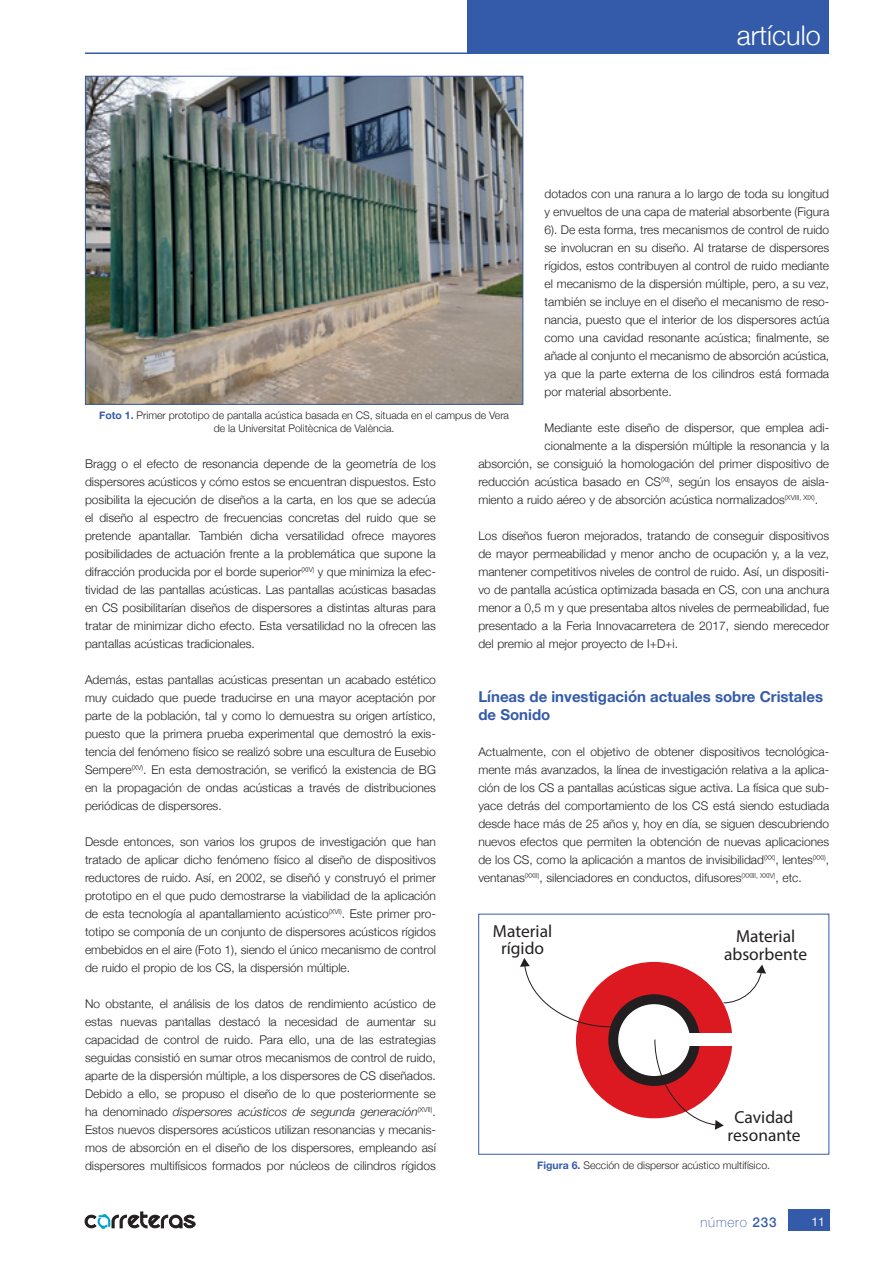
<style>
.page{position:relative;width:893px;height:1263px;background:#fff}
.page>*{position:absolute;margin:0;border:0;box-sizing:border-box;transform-origin:0 0}
.t1{font:300 27px "Helvetica Neue";color:#fff}
.t2{font:17.4px/17.4px "Myriad Pro";color:#231f20;text-align:center}
.LADILLO{font:700 15px/18px "Helvetica Neue";color:#345ba9}
.t3{font:100 13.5px "Helvetica Neue";letter-spacing:.06em;color:#345ba9}
.TEXTO_COMUN_2015{font:300 12px/18px "Helvetica Neue";color:#231f20;text-align:justify}
.t4{font:12px "Helvetica Neue";color:#fff}
.PIE_FOTO_FIG_2015{font:300 10.5px/12.6px "Helvetica Neue";color:#231f20;text-align:center}
.s1{font-weight:700;color:#345ba9}
.s2{font-style:italic}
.s3{font-weight:500}
</style>
<div class="page">
<div style="left:788px;top:1210px;width:41px;height:21px;background:#345ba9"></div>
<hr style="left:85px;top:53px;width:744px;height:1px;background:#345ba9">
<div style="left:468px;top:0;width:361px;height:54px;background:#345ba9"></div>
<svg style="left:85px;top:1212px;width:110px;height:17px"></svg>
<img style="left:87px;top:78px;width:434px;height:325px">
<div style="left:85px;top:76px;width:438px;height:329px;border:1px solid #345ba9"></div>
<div style="left:576px;top:962px;width:156px;height:156px;border:35px solid #dc1820;border-radius:50%"></div>
<div style="left:608px;top:994px;width:92px;height:92px;border:10px solid #231f20;border-radius:50%"></div>
<div style="left:682px;top:1033px;width:64px;height:13px;background:#fff"></div>
<svg style="left:722px;top:964px;width:44px;height:40px"></svg>
<svg style="left:520px;top:958px;width:91px;height:70px"></svg>
<svg style="left:654px;top:1039px;width:70px;height:91px"></svg>
<h1 class="t1" style="left:737px;top:13px;width:86px">artículo</h1>
<p class="TEXTO_COMUN_2015" style="left:545px;top:184px;width:286px">dotados con una ranura a lo largo de toda su longitud y envueltos de una capa de material absorbente (Figura 6). De esta forma, tres mecanismos de control de ruido se involucran en su diseño. Al tratarse de dispersores rígidos, estos contribuyen al control de ruido mediante el mecanismo de la dispersión múltiple, pero, a su vez, también se incluye en el diseño el mecanismo de reso&shy;nancia, puesto que el interior de los dispersores actúa como una cavidad resonante acústica; finalmente, se añade al conjunto el mecanismo de absorción acústica, ya que la parte externa de los cilindros está formada por material absorbente.</p>
<p class="TEXTO_COMUN_2015" style="left:545px;top:418px;width:286px">Mediante este diseño de dispersor, que emplea adi-</p>
<p class="TEXTO_COMUN_2015" style="left:545px;top:436px;width:286px">cionalmente a la dispersión múltiple la resonancia y la</p>
<p class="TEXTO_COMUN_2015" style="left:478px;top:454px;width:352px">absorción, se consiguió la homologación del primer dispositivo de</p>
<p class="TEXTO_COMUN_2015" style="left:478px;top:472px;width:352px">reducción acústica basado en CS<sup>(XI)</sup>, según los ensayos de aisla-</p>
<p class="TEXTO_COMUN_2015" style="left:478px;top:490px;width:341px">miento a ruido aéreo y de absorción acústica normalizados<sup>(XVIII,</sup> <sup>XIX)</sup>.</p>
<p class="TEXTO_COMUN_2015" style="left:478px;top:526px;width:352px">Los diseños fueron mejorados, tratando de conseguir dispositivos de mayor permeabilidad y menor ancho de ocupación y, a la vez, mantener competitivos niveles de control de ruido. Así, un dispositi&shy;vo de pantalla acústica optimizada basada en CS, con una anchura menor a 0,5 m y que presentaba altos niveles de permeabilidad, fue presentado a la Feria Innovacarretera de 2017, siendo merecedor del premio al mejor proyecto de I+D+i.</p>
<p class="LADILLO" style="left:478px;top:688px;width:346px">Líneas de investigación actuales sobre Cristales de Sonido</p>
<p class="TEXTO_COMUN_2015" style="left:478px;top:742px;width:352px">Actualmente, con el objetivo de obtener dispositivos tecnológica&shy;mente más avanzados, la línea de investigación relativa a la aplica&shy;ción de los CS a pantallas acústicas sigue activa. La física que sub&shy;yace detrás del comportamiento de los CS está siendo estudiada desde hace más de 25 años y, hoy en día, se siguen descubriendo nuevos efectos que permiten la obtención de nuevas aplicaciones de los CS, como la aplicación a mantos de invisibilidad<sup>(XX)</sup>, lentes<sup>(XXI)</sup>, ventanas<sup>(XXII)</sup>, silenciadores en conductos, difusores<sup>(XXIII,</sup> <sup>XXIV)</sup>, etc.</p>
<p class="PIE_FOTO_FIG_2015" style="left:99px;top:408px;width:411px"><span class="s1">Foto 1.</span> Primer prototipo de pantalla acústica basada en CS, situada en el campus de Vera de la Universitat Politècnica de València.</p>
<p class="TEXTO_COMUN_2015" style="left:85px;top:454px;width:352px">Bragg o el efecto de resonancia depende de la geometría de los dispersores acústicos y cómo estos se encuentran dispuestos. Esto posibilita la ejecución de diseños a la carta, en los que se adecúa el diseño al espectro de frecuencias concretas del ruido que se pretende apantallar. También dicha versatilidad ofrece mayores posibilidades de actuación frente a la problemática que supone la difracción producida por el borde superior<sup>(XIV)</sup> y que minimiza la efec&shy;tividad de las pantallas acústicas. Las pantallas acústicas basadas en CS posibilitarían diseños de dispersores a distintas alturas para tratar de minimizar dicho efecto. Esta versatilidad no la ofrecen las pantallas acústicas tradicionales.</p>
<p class="TEXTO_COMUN_2015" style="left:85px;top:670px;width:352px">Además, estas pantallas acústicas presentan un acabado estético muy cuidado que puede traducirse en una mayor aceptación por parte de la población, tal y como lo demuestra su origen artístico, puesto que la primera prueba experimental que demostró la exis&shy;tencia del fenómeno físico se realizó sobre una escultura de Eusebio Sempere<sup>(XV)</sup>. En esta demostración, se verificó la existencia de BG en la propagación de ondas acústicas a través de distribuciones periódicas de dispersores.</p>
<p class="TEXTO_COMUN_2015" style="left:85px;top:832px;width:352px">Desde entonces, son varios los grupos de investigación que han tratado de aplicar dicho fenómeno físico al diseño de dispositivos reductores de ruido. Así, en 2002, se diseñó y construyó el primer prototipo en el que pudo demostrarse la viabilidad de la aplicación de esta tecnología al apantallamiento acústico<sup>(XVI)</sup>. Este primer pro&shy;totipo se componía de un conjunto de dispersores acústicos rígidos embebidos en el aire (Foto 1), siendo el único mecanismo de control de ruido el propio de los CS, la dispersión múltiple.</p>
<p class="TEXTO_COMUN_2015" style="left:85px;top:994px;width:352px">No obstante, el análisis de los datos de rendimiento acústico de estas nuevas pantallas destacó la necesidad de aumentar su capacidad de control de ruido. Para ello, una de las estrategias seguidas consistió en sumar otros mecanismos de control de ruido, aparte de la dispersión múltiple, a los dispersores de CS diseñados.<br>Debido a ello, se propuso el diseño de lo que posteriormente se ha denominado <span class="s2">dispersores acústicos de segunda generación</span><sup>(XVII)</sup>.<br>Estos nuevos dispersores acústicos utilizan resonancias y mecanis&shy;mos de absorción en el diseño de los dispersores, empleando así dispersores multifísicos formados por núcleos de cilindros rígidos</p>
<p class="t2" style="left:493px;top:922px;width:61px">Material rígido</p>
<p class="t2" style="left:724px;top:927px;width:85px">Material absorbente</p>
<p class="t2" style="left:728px;top:1108px;width:74px">Cavidad resonante</p>
<p class="PIE_FOTO_FIG_2015" style="left:537px;top:1158px;width:234px"><span class="s1">Figura 6.</span> Sección de dispersor acústico multifísico.</p>
<p class="t3" style="left:700px;top:1212px;width:78px">número <span class="s3">233</span></p>
<p class="t4" style="left:812px;top:1212px;width:15px">11</p>
</div>
